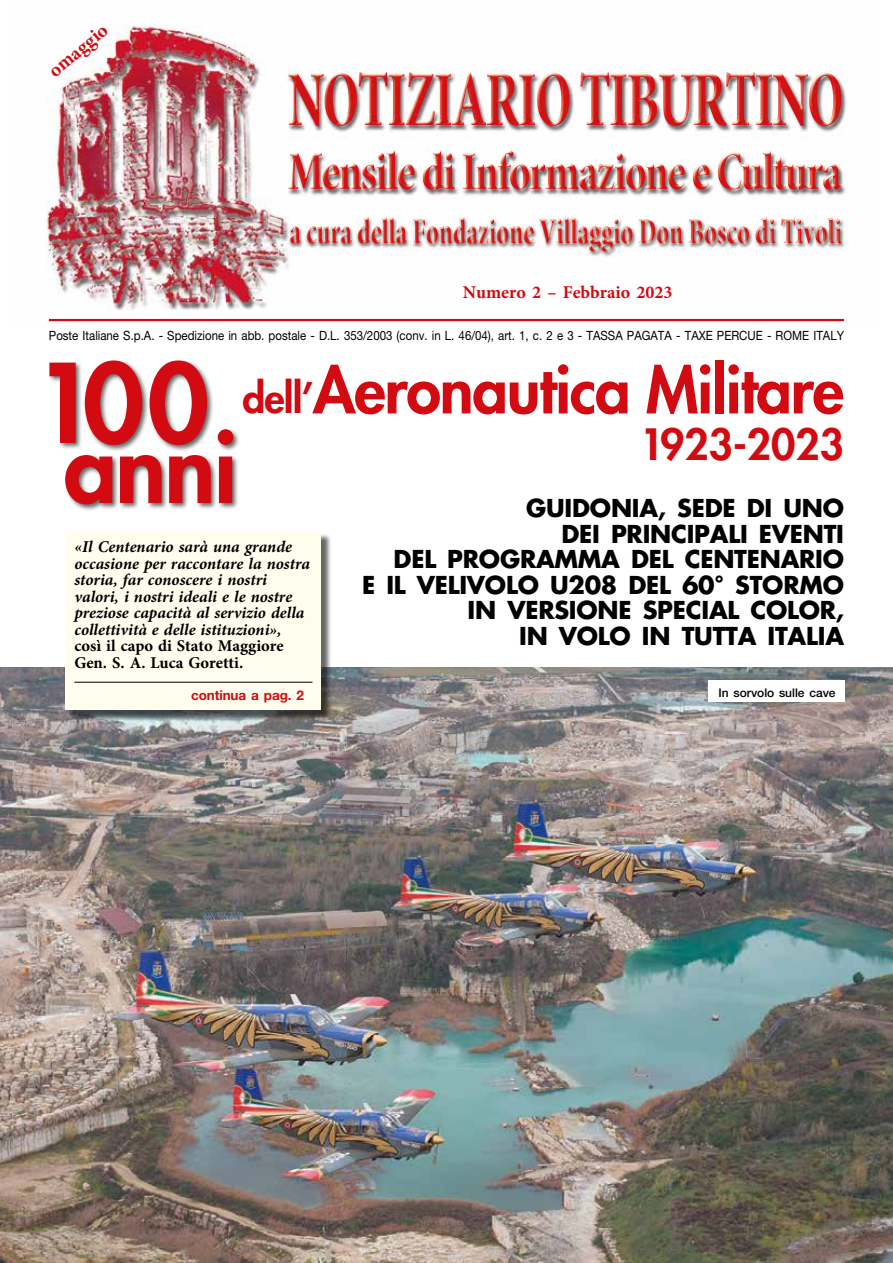
<style>
.page{position:relative;width:893px;height:1263px;background:#fff}
.page>*{position:absolute;margin:0;border:0;box-sizing:border-box;transform-origin:0 0}
.t1{font:800 106.5px "Futura Std";color:#d20a11}
.t2{font:800 94.5px "Futura Std";color:#d20a11}
.t3{font:800 63px "Futura Std";letter-spacing:-.02em;color:#d20a11}
.t4{font:800 42px "Futura Std";color:#d20a11}
.t5{font:700 24px/25.5px "Futura Std";letter-spacing:-.01em;color:#000;text-align:right}
.t6{font:700 19.5px "Minion Pro";color:#d20a11}
.t7{font:700 18px "Minion Pro";color:#d20a11}
.t8{font:italic 700 16.5px/16.5px "Minion Pro";color:#000}
.t9{font:700 16.5px/16.5px "Minion Pro";color:#000}
.t10{font:700 13.5px "Helvetica Neue LT Std";letter-spacing:-.01em;color:#d20a11}
.t11{font:12.75px "Helvetica Neue LT Std";color:#000;scale:.9 1}
.t12{font:500 12px "Helvetica Neue LT Std";color:#000}
.s1{font-size:40.5px}
</style>
<div class="page">
<img style="left:46px;top:25px;width:801px;height:297px">
<img style="left:325px;top:72px;width:516px;height:54px">
<img style="left:288px;top:151px;width:485px;height:39px">
<img style="left:290px;top:226px;width:62px;height:17px">
<img style="left:358px;top:218px;width:345px;height:25px">
<img style="left:727px;top:226px;width:22px;height:17px">
<img style="left:756px;top:218px;width:85px;height:25px">
<hr style="left:49px;top:319px;width:795px;height:2px;background:#d20a11">
<img style="left:0;top:668px;width:893px;height:595px">
<div style="left:67px;top:533px;width:265px;height:188px;background:#000;opacity:.6"></div>
<div style="left:66px;top:531px;width:255px;height:179px;background:#fffdee"></div>
<hr style="left:74px;top:682px;width:239px;height:1px;background:#000">
<div style="left:48px;top:359px;width:193px;height:153px;background:#000;opacity:.6"></div>
<div style="left:708px;top:680px;width:136px;height:22px;background:#fff"></div>
<p class="t6" style="left:44px;top:64px;width:72px;rotate:-40deg">omaggio</p>
<p class="t7" style="left:463px;top:281px;width:211px">Numero 2 – Febbraio 2023</p>
<p class="t11" style="left:49px;top:328px;width:885px">Poste Italiane S.p.A. - Spedizione in abb. postale - D.L. 353/2003 (conv. in L. 46/04), art. 1, c. 2 e 3 - TASSA PAGATA - TAXE PERCUE - ROME ITALY</p>
<h3 class="t3" style="left:242px;top:350px;width:603px"><span class="s1">dell’</span>Aeronautica Militare</h3>
<h3 class="t4" style="left:640px;top:418px;width:206px">1923-2023</h3>
<h1 class="t1" style="left:34px;top:336px;width:177px">100</h1>
<h2 class="t2" style="left:64px;top:408px;width:175px">anni</h2>
<h3 class="t5" style="left:362px;top:495px;width:483px">GUIDONIA, SEDE DI UNO<br>DEI PRINCIPALI EVENTI<br>DEL PROGRAMMA DEL CENTENARIO<br>E IL VELIVOLO U208 DEL 60° STORMO<br>IN VERSIONE SPECIAL COLOR,<br>IN VOLO IN TUTTA ITALIA</h3>
<p class="t8" style="left:74px;top:539px;width:237px">«Il Centenario sarà una grande occasione per raccontare la nostra storia, far conoscere i nostri valori, i nostri ideali e le nostre preziose capacità al servizio della collettività e delle istituzioni»,</p>
<p class="t9" style="left:74px;top:638px;width:211px">così il capo di Stato Maggiore<br>Gen. S. A. Luca Goretti.</p>
<p class="t10" style="left:191px;top:686px;width:114px">continua a pag. 2</p>
<p class="t12" style="left:719px;top:686px;width:118px">In sorvolo sulle cave</p>
</div>
